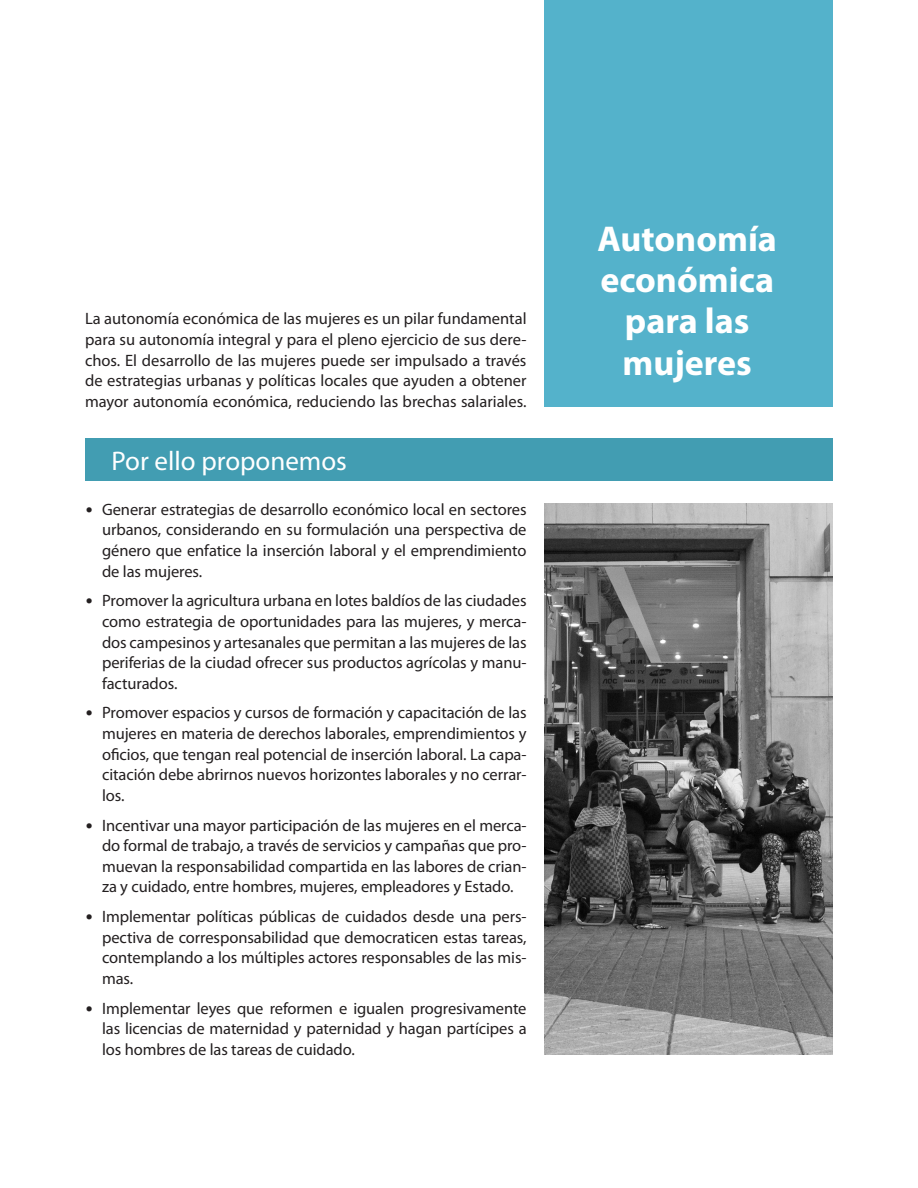
<style>
.page{position:relative;width:918px;height:1188px;background:#fff}
.page>*{position:absolute;margin:0;border:0;box-sizing:border-box;transform-origin:0 0}
.t1{font:700 36px/41.4px "Myriad Pro";color:#fff;text-align:center}
.t2{font:27px "Myriad Pro";color:#fff}
.t3{font:16.5px/20.7px "Myriad Pro";letter-spacing:-.005em;color:#231f20;text-align:justify}
.s1{font-family:"Calibri"}
</style>
<div class="page">
<div style="left:545px;top:0;width:288px;height:407px;background:#54b2cb"></div>
<img style="left:545px;top:503px;width:288px;height:552px">
<div style="left:85px;top:439px;width:748px;height:42px;background:#429db2"></div>
<p class="t3" style="left:85px;top:308px;width:443px">La autonomía económica de las mujeres es un pilar fundamental para su autonomía integral y para el pleno ejercicio de sus dere&shy;chos. El desarrollo de las mujeres puede ser impulsado a través de estrategias urbanas y políticas locales que ayuden a obtener mayor autonomía económica, reduciendo las brechas salariales.</p>
<h2 class="t2" style="left:112px;top:444px;width:237px">Por ello proponemos</h2>
<p class="t3" style="left:102px;top:499px;width:426px;text-indent:-17px"><span class="s1">•</span> Generar estrategias de desarrollo económico local en sectores urbanos, considerando en su formulación una perspectiva de género que enfatice la inserción laboral y el emprendimiento de las mujeres.</p>
<p class="t3" style="left:102px;top:590px;width:426px;text-indent:-17px"><span class="s1">•</span> Promover la agricultura urbana en lotes baldíos de las ciudades como estrategia de oportunidades para las mujeres, y merca&shy;dos campesinos y artesanales que permitan a las mujeres de las periferias de la ciudad ofrecer sus productos agrícolas y manu&shy;facturados.</p>
<p class="t3" style="left:102px;top:702px;width:426px;text-indent:-17px"><span class="s1">•</span> Promover espacios y cursos de formación y capacitación de las mujeres en materia de derechos laborales, emprendimientos y oficios, que tengan real potencial de inserción laboral. La capa&shy;citación debe abrirnos nuevos horizontes laborales y no cerrar&shy;los.</p>
<p class="t3" style="left:102px;top:814px;width:426px;text-indent:-17px"><span class="s1">•</span> Incentivar una mayor participación de las mujeres en el merca&shy;do formal de trabajo, a través de servicios y campañas que pro&shy;muevan la responsabilidad compartida en las labores de crian&shy;za y cuidado, entre hombres, mujeres, empleadores y Estado.</p>
<p class="t3" style="left:102px;top:906px;width:426px;text-indent:-17px"><span class="s1">•</span> Implementar políticas públicas de cuidados desde una pers&shy;pectiva de corresponsabilidad que democraticen estas tareas, contemplando a los múltiples actores responsables de las mis&shy;mas.</p>
<p class="t3" style="left:102px;top:997px;width:426px;text-indent:-17px"><span class="s1">•</span> Implementar leyes que reformen e igualen progresivamente las licencias de maternidad y paternidad y hagan partícipes a los hombres de las tareas de cuidado.</p>
<h1 class="t1" style="left:597px;top:217px;width:181px">Autonomía económica para las mujeres</h1>
</div>
